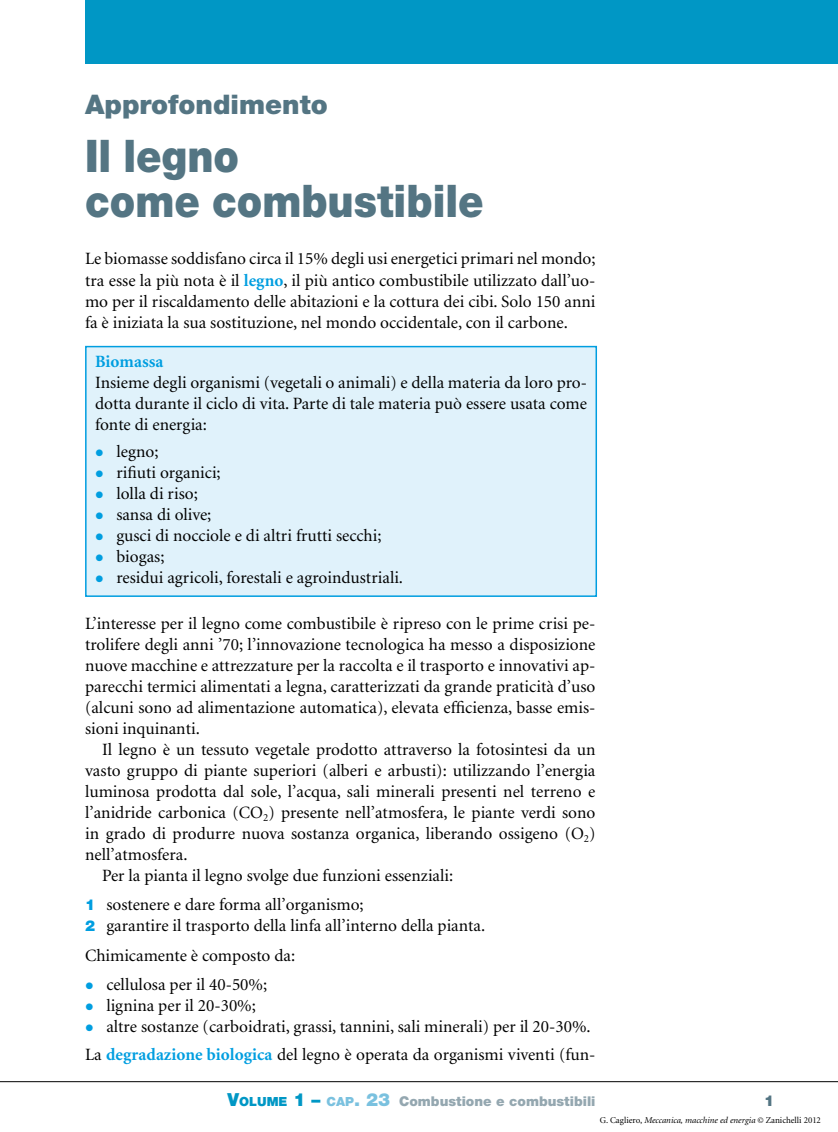
<style>
.page{position:relative;width:838px;height:1132px;background:#fff}
.page>*{position:absolute;margin:0;border:0;box-sizing:border-box;transform-origin:0 0}
.t1{font:900 45px/45px "Helvetica Neue";color:#547583;scale:.9 1}
.t2{font:900 27px "Helvetica Neue";color:#547583}
.t3{font:17.25px/21px "Minion";color:#000;text-align:justify}
.t4{font:700 17.25px "Minion";color:#009ee0}
.t5{font:900 15px "Helvetica Neue";color:#547583}
.t6{font:900 13.5px "Helvetica Neue";color:#94a7b0}
.t7{font:italic 9px "Minion";color:#000}
.s1{font-weight:700;color:#009ee0}
.s2{font-family:"Euclid";color:#009ee0}
.s3{font-family:"Helvetica Neue";font-weight:900;font-size:15px;color:#009ee0}
.s4{font-size:18px;color:#0097c5}
.s5{font-size:12.6px;color:#0097c5}
.s6{font-size:12.6px;color:#7ac1df}
.s7{font-size:18px;color:#7ac1df}
.s8{font-style:normal}
</style>
<div class="page">
<hr style="left:0;top:1080px;width:838px;height:1px;background:#000">
<div style="left:85px;top:0;width:753px;height:64px;background:#0097c5"></div>
<div style="left:86px;top:346px;width:510px;height:250px;background:#e0f2fb"></div>
<div style="left:85px;top:346px;width:512px;height:250px;border:2px solid #009ee0"></div>
<h2 class="t2" style="left:85px;top:89px;width:244px">Approfondimento</h2>
<h1 class="t1" style="left:85px;top:133px;width:444px">Il legno<br>come combustibile</h1>
<p class="t3" style="left:85px;top:249px;width:512px">Le biomasse soddisfano circa il 15% degli usi energetici primari nel mondo; tra esse la più nota è il <span class="s1">legno</span>, il più antico combustibile utilizzato dall’uo&shy;mo per il riscaldamento delle abitazioni e la cottura dei cibi. Solo 150 anni fa è iniziata la sua sostituzione, nel mondo occidentale, con il carbone.</p>
<p class="t4" style="left:95px;top:352px;width:70px">Biomassa</p>
<p class="t3" style="left:95px;top:372px;width:493px">Insieme degli organismi (vegetali o animali) e della materia da loro pro&shy;dotta durante il ciclo di vita. Parte di tale materia può essere usata come fonte di energia:</p>
<p class="t3" style="left:95px;top:441px;width:65px"><span class="s2">•</span> legno;</p>
<p class="t3" style="left:95px;top:462px;width:127px"><span class="s2">•</span> rifiuti organici;</p>
<p class="t3" style="left:95px;top:483px;width:104px"><span class="s2">•</span> lolla di riso;</p>
<p class="t3" style="left:95px;top:504px;width:118px"><span class="s2">•</span> sansa di olive;</p>
<p class="t3" style="left:95px;top:525px;width:288px"><span class="s2">•</span> gusci di nocciole e di altri frutti secchi;</p>
<p class="t3" style="left:95px;top:546px;width:71px"><span class="s2">•</span> biogas;</p>
<p class="t3" style="left:95px;top:567px;width:309px"><span class="s2">•</span> residui agricoli, forestali e agroindustriali.</p>
<p class="t3" style="left:85px;top:613px;width:512px">L’interesse per il legno come combustibile è ripreso con le prime crisi pe&shy;trolifere degli anni ’70; l’innovazione tecnologica ha messo a disposizione nuove macchine e attrezzature per la raccolta e il trasporto e innovativi ap&shy;parecchi termici alimentati a legna, caratterizzati da grande praticità d’uso (alcuni sono ad alimentazione automatica), elevata efficienza, basse emis&shy;sioni inquinanti.</p>
<p class="t3" style="left:102px;top:739px;width:495px">Il legno è un tessuto vegetale prodotto attraverso la fotosintesi da un</p>
<p class="t3" style="left:85px;top:760px;width:512px">vasto gruppo di piante superiori (alberi e arbusti): utilizzando l’energia</p>
<p class="t3" style="left:85px;top:781px;width:512px">luminosa prodotta dal sole, l’acqua, sali minerali presenti nel terreno e</p>
<p class="t3" style="left:85px;top:802px;width:512px">l’anidride carbonica (CO<sub>2</sub>) presente nell’atmosfera, le piante verdi sono</p>
<p class="t3" style="left:85px;top:823px;width:512px">in grado di produrre nuova sostanza organica, liberando ossigeno (O<sub>2</sub>)</p>
<p class="t3" style="left:85px;top:844px;width:104px">nell’atmosfera.</p>
<p class="t3" style="left:102px;top:865px;width:352px">Per la pianta il legno svolge due funzioni essenziali:</p>
<p class="t3" style="left:85px;top:894px;width:402px"><span class="s3">1</span> sostenere e dare forma all’organismo;<br><span class="s3">2</span> garantire il trasporto della linfa all’interno della pianta.</p>
<p class="t3" style="left:85px;top:944px;width:212px">Chimicamente è composto da:</p>
<p class="t3" style="left:85px;top:974px;width:184px"><span class="s2">•</span> cellulosa per il 40-50%;</p>
<p class="t3" style="left:85px;top:995px;width:172px"><span class="s2">•</span> lignina per il 20-30%;</p>
<p class="t3" style="left:85px;top:1013px;width:512px;line-height:27.5px"><span class="s2">•</span> altre sostanze (carboidrati, grassi, tannini, sali minerali) per il 20-30%.<br>La <span class="s1">degradazione biologica</span> del legno è operata da organismi viventi (fun-</p>
<p class="t6" style="left:227px;top:1093px;width:369px"><span class="s4">V</span><span class="s5">OLUME</span> <span class="s4">1 –</span> <span class="s6">CAP</span><span class="s7">.</span> <span class="s7">23</span> Combustione e combustibili</p>
<p class="t5" style="left:764px;top:1091px;width:12px">1</p>
<p class="t7" style="left:599px;top:1115px;width:223px"><span class="s8">G. Cagliero,</span> Meccanica, macchine ed energia <span class="s8">© Zanichelli 2012</span></p>
</div>
